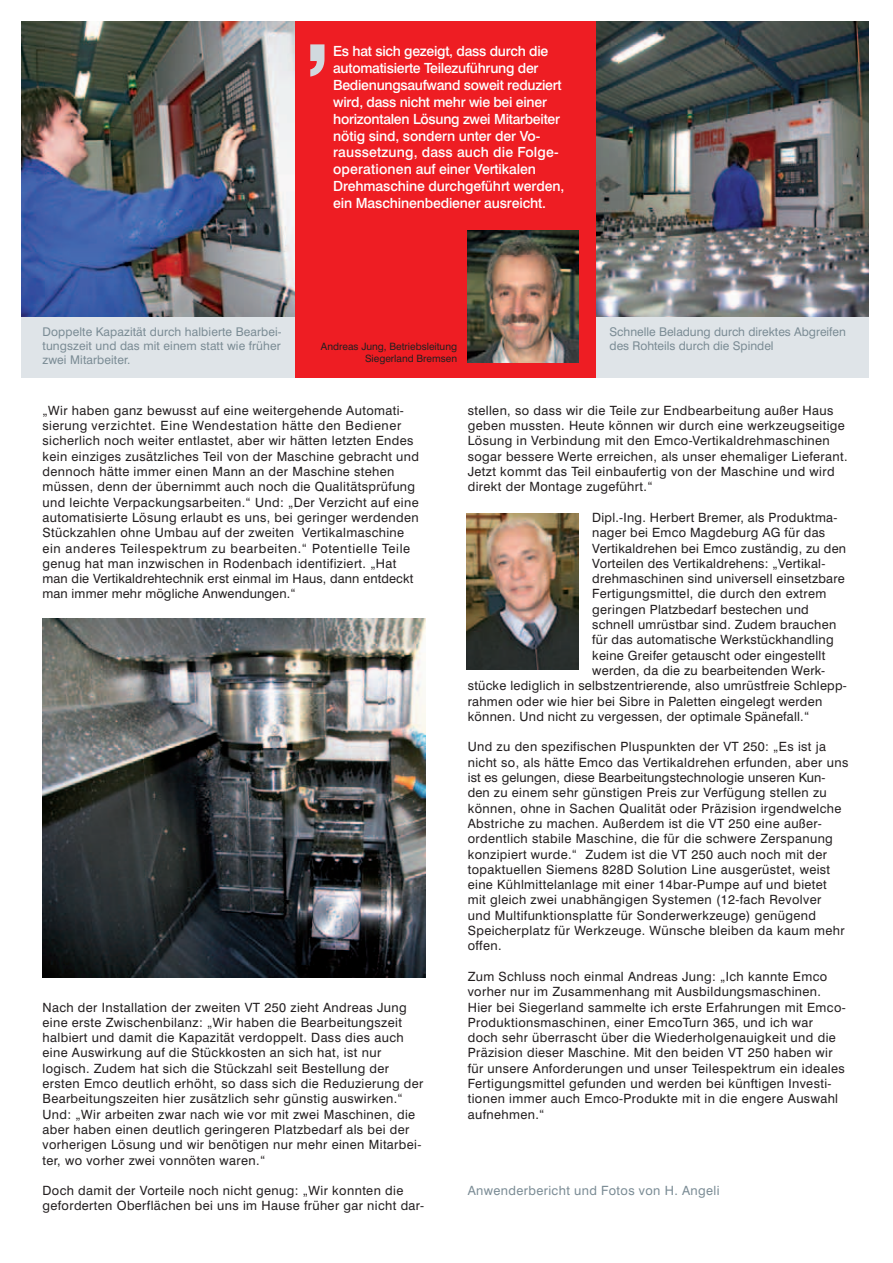
<style>
.page{position:relative;width:893px;height:1263px;background:#fff}
.page>*{position:absolute;margin:0;border:0;box-sizing:border-box;transform-origin:0 0}
.t1{font:800 89.4px "Helvetica Neue";color:#d1d9de}
.t2{font:500 13.95px/16.8px "Swiss 721 BT";letter-spacing:-.02em;color:#fff}
.t3{font:12.75px/15.3px "Swiss 721 BT";letter-spacing:.03em;color:#231f20}
.t4{font:12.75px "Swiss 721 BT";letter-spacing:.03em;color:#7b8c95}
.t5{font:12px/14.4px "Swiss 721 BT";color:#7b8c95;text-align:justify}
.t6{font:10.05px/12.1px "Swiss 721 BT";color:#231f20;text-align:right}
</style>
<div class="page">
<div style="left:21px;top:310px;width:847px;height:68px;background:#dfe4e8"></div>
<img style="left:21px;top:21px;width:274px;height:295px">
<img style="left:467px;top:513px;width:112px;height:156px">
<img style="left:596px;top:21px;width:273px;height:295px">
<div style="left:295px;top:21px;width:301px;height:357px;background:#ee1d23"></div>
<img style="left:468px;top:231px;width:111px;height:132px">
<img style="left:43px;top:619px;width:382px;height:358px">
<h1 class="t1" style="left:304px;top:-3px;width:28px">‚</h1>
<p class="t2" style="left:333px;top:44px;width:233px">Es hat sich gezeigt, dass durch die automatisierte Teilezuführung der Bedienungsaufwand soweit reduziert wird, dass nicht mehr wie bei einer horizontalen Lösung zwei Mitarbeiter nötig sind, sondern unter der Vo&shy;raussetzung, dass auch die Folge&shy;operationen auf einer Vertikalen Drehmaschine durchgeführt werden, ein Maschinenbediener ausreicht.</p>
<p class="t5" style="left:43px;top:325px;width:241px">Doppelte Kapazität durch halbierte Bearbei&shy;tungszeit und das mit einem statt wie früher zwei Mitarbeiter.</p>
<p class="t5" style="left:610px;top:325px;width:238px">Schnelle Beladung durch direktes Abgreifen des Rohteils durch die Spindel</p>
<p class="t6" style="left:321px;top:341px;width:138px">Andreas Jung, Betriebsleitung<br>Siegerland Bremsen</p>
<p class="t3" style="left:43px;top:404px;width:378px">„Wir haben ganz bewusst auf eine weitergehende Automati&shy;sierung verzichtet. Eine Wendestation hätte den Bediener sicherlich noch weiter entlastet, aber wir hätten letzten Endes kein einziges zusätzliches Teil von der Maschine gebracht und dennoch hätte immer einen Mann an der Maschine stehen müssen, denn der übernimmt auch noch die Qualitätsprüfung und leichte Verpackungsarbeiten.“ Und: „Der Verzicht auf eine automatisierte Lösung erlaubt es uns, bei geringer werdenden Stückzahlen ohne Umbau auf der zweiten Vertikalmaschine ein anderes Teilespektrum zu bearbeiten.“ Potentielle Teile genug hat man inzwischen in Rodenbach identifiziert. „Hat man die Vertikaldrehtechnik erst einmal im Haus, dann entdeckt man immer mehr mögliche Anwendungen.“</p>
<p class="t3" style="left:43px;top:1000px;width:382px">Nach der Installation der zweiten VT 250 zieht Andreas Jung eine erste Zwischenbilanz: „Wir haben die Bearbeitungszeit halbiert und damit die Kapazität verdoppelt. Dass dies auch eine Auswirkung auf die Stückkosten an sich hat, ist nur logisch. Zudem hat sich die Stückzahl seit Bestellung der ersten Emco deutlich erhöht, so dass sich die Reduzierung der Bearbeitungszeiten hier zusätzlich sehr günstig auswirken.“ Und: „Wir arbeiten zwar nach wie vor mit zwei Maschinen, die aber haben einen deutlich geringeren Platzbedarf als bei der vorherigen Lösung und wir benötigen nur mehr einen Mitarbei&shy;ter, wo vorher zwei vonnöten waren.“</p>
<p class="t3" style="left:43px;top:1184px;width:383px">Doch damit der Vorteile noch nicht genug: „Wir konnten die geforderten Oberflächen bei uns im Hause früher gar nicht dar-</p>
<p class="t3" style="left:468px;top:404px;width:381px">stellen, so dass wir die Teile zur Endbearbeitung außer Haus geben mussten. Heute können wir durch eine werkzeugseitige Lösung in Verbindung mit den Emco-Vertikaldrehmaschinen sogar bessere Werte erreichen, als unser ehemaliger Lieferant.<br>Jetzt kommt das Teil einbaufertig von der Maschine und wird direkt der Montage zugeführt.“</p>
<p class="t3" style="left:592px;top:511px;width:247px">Dipl.-Ing. Herbert Bremer, als Produktma-</p>
<p class="t3" style="left:592px;top:526px;width:234px">nager bei Emco Magdeburg AG für das</p>
<p class="t3" style="left:592px;top:541px;width:255px">Vertikaldrehen bei Emco zuständig, zu den</p>
<p class="t3" style="left:592px;top:557px;width:235px">Vorteilen des Vertikaldrehens: „Vertikal-</p>
<p class="t3" style="left:592px;top:572px;width:254px">drehmaschinen sind universell einsetzbare</p>
<p class="t3" style="left:592px;top:587px;width:236px">Fertigungsmittel, die durch den extrem</p>
<p class="t3" style="left:592px;top:603px;width:218px">geringen Platzbedarf bestechen und</p>
<p class="t3" style="left:592px;top:618px;width:245px">schnell umrüstbar sind. Zudem brauchen</p>
<p class="t3" style="left:592px;top:633px;width:243px">für das automatische Werkstückhandling</p>
<p class="t3" style="left:592px;top:648px;width:235px">keine Greifer getauscht oder eingestellt</p>
<p class="t3" style="left:592px;top:664px;width:234px">werden, da die zu bearbeitenden Werk-</p>
<p class="t3" style="left:468px;top:679px;width:381px">stücke lediglich in selbstzentrierende, also umrüstfreie Schlepp-</p>
<p class="t3" style="left:468px;top:694px;width:356px">rahmen oder wie hier bei Sibre in Paletten eingelegt werden</p>
<p class="t3" style="left:468px;top:710px;width:343px">können. Und nicht zu vergessen, der optimale Spänefall.“</p>
<p class="t3" style="left:468px;top:740px;width:382px">Und zu den spezifischen Pluspunkten der VT 250: „Es ist ja nicht so, als hätte Emco das Vertikaldrehen erfunden, aber uns ist es gelungen, diese Bearbeitungstechnologie unseren Kun&shy;den zu einem sehr günstigen Preis zur Verfügung stellen zu können, ohne in Sachen Qualität oder Präzision irgendwelche Abstriche zu machen. Außerdem ist die VT 250 eine außer&shy;ordentlich stabile Maschine, die für die schwere Zerspanung konzipiert wurde.“ Zudem ist die VT 250 auch noch mit der topaktuellen Siemens 828D Solution Line ausgerüstet, weist eine Kühlmittelanlage mit einer 14bar-Pumpe auf und bietet<br>mit gleich zwei unabhängigen Systemen (12-fach Revolver<br>und Multifunktionsplatte für Sonderwerkzeuge) genügend Speicherplatz für Werkzeuge. Wünsche bleiben da kaum mehr offen.</p>
<p class="t3" style="left:468px;top:970px;width:380px">Zum Schluss noch einmal Andreas Jung: „Ich kannte Emco vorher nur im Zusammenhang mit Ausbildungsmaschinen.<br>Hier bei Siegerland sammelte ich erste Erfahrungen mit Emco-Produktionsmaschinen, einer EmcoTurn 365, und ich war doch sehr überrascht über die Wiederholgenauigkeit und die Präzision dieser Maschine. Mit den beiden VT 250 haben wir für unsere Anforderungen und unser Teilespektrum ein ideales Fertigungsmittel gefunden und werden bei künftigen Investi&shy;tionen immer auch Emco-Produkte mit in die engere Auswahl aufnehmen.“</p>
<p class="t4" style="left:468px;top:1185px;width:253px">Anwenderbericht und Fotos von H. Angeli</p>
</div>
